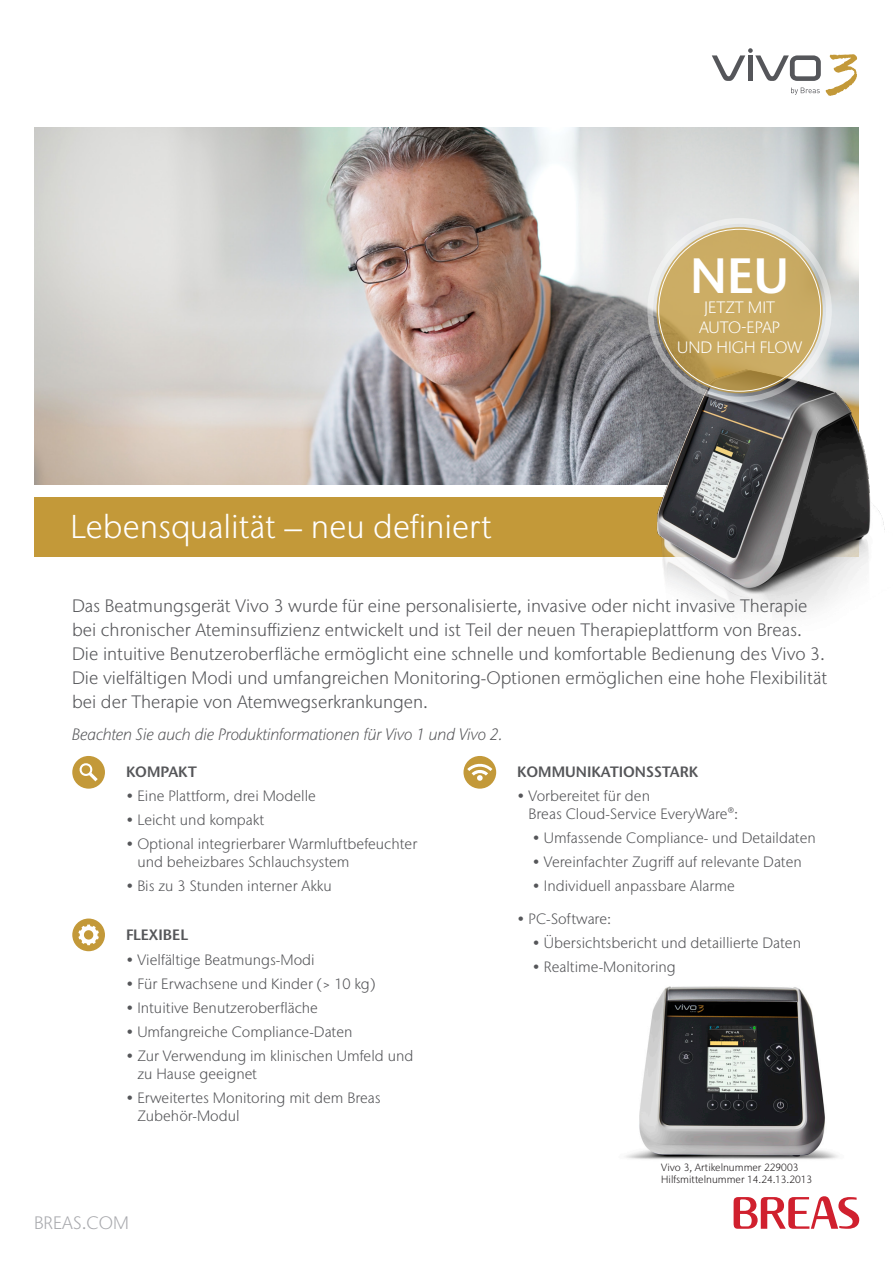
<style>
.page{position:relative;width:893px;height:1263px;background:#fff}
.page>*{position:absolute;margin:0;border:0;box-sizing:border-box;transform-origin:0 0}
.t1{font:600 49.5px "Stone Sans IIITC Std";color:#fff}
.Rubrik_neg_22p{font:300 33px "Stone Sans IIITC Std";color:#fff}
.Ingress_12_16{font:300 18px/24px "Stone Sans IIITC Std";color:#555659}
.bröd{font:300 18px "Stone Sans IIITC Std";color:#a8a9ad}
.Kursiv_11_16{font:italic 300 16.5px "Stone Sans IIITC Std";color:#555659}
.t2{font:300 16.5px "Stone Sans IIITC Std";color:#fff}
.bröd-2{font:300 15px/18px "Stone Sans IIITC Std";color:#555659}
.Punktbröd_10_14{font:600 15px "Stone Sans IIITC Std";color:#555659}
.t3{font:300 10.5px "Stone Sans IIITC Std";color:#231f20}
</style>
<div class="page">
<img style="left:34px;top:128px;width:825px;height:357px">
<div style="left:34px;top:497px;width:825px;height:60px;background:#c39939"></div>
<img style="left:625px;top:986px;width:213px;height:174px">
<svg style="left:712px;top:48px;width:145px;height:48px"></svg>
<img style="left:609px;top:316px;width:276px;height:300px">
<svg style="left:733px;top:1196px;width:126px;height:33px"></svg>
<div style="left:72px;top:756px;width:33px;height:33px;background:#c39939;border-radius:50%"></div>
<svg style="left:79px;top:763px;width:19px;height:18px"></svg>
<div style="left:72px;top:918px;width:33px;height:33px;background:#c39939;border-radius:50%"></div>
<svg style="left:78px;top:924px;width:21px;height:21px"></svg>
<div style="left:463px;top:756px;width:33px;height:33px;background:#c39939;border-radius:50%"></div>
<svg style="left:467px;top:763px;width:25px;height:18px"></svg>
<div style="left:647px;top:218px;width:185px;height:184px;border:6px solid #fff;border-radius:50%"></div>
<svg style="left:657px;top:227px;width:166px;height:166px;background:#c8a963"></svg>
<p class="Rubrik_neg_22p" style="left:70px;top:506px;width:423px">Lebensqualität – neu definiert</p>
<p class="t1" style="left:690px;top:245px;width:100px">NEU</p>
<p class="t2" style="left:704px;top:297px;width:72px">JETZT MIT</p>
<p class="t2" style="left:699px;top:317px;width:83px">AUTO-EPAP</p>
<p class="t2" style="left:677px;top:337px;width:126px">UND HIGH FLOW</p>
<p class="Ingress_12_16" style="left:72px;top:593px;width:757px">Das Beatmungsgerät Vivo 3 wurde für eine personalisierte, invasive oder nicht invasive Therapie bei chronischer Ateminsuffizienz entwickelt und ist Teil der neuen Therapieplattform von Breas.<br>Die intuitive Benutzeroberfläche ermöglicht eine schnelle und komfortable Bedienung des Vivo 3.<br>Die vielfältigen Modi und umfangreichen Monitoring-Optionen ermöglichen eine hohe Flexibilität bei der Therapie von Atemwegserkrankungen.</p>
<p class="Kursiv_11_16" style="left:72px;top:724px;width:432px">Beachten Sie auch die Produktinformationen für Vivo 1 und Vivo 2.</p>
<p class="Punktbröd_10_14" style="left:126px;top:762px;width:72px">KOMPAKT</p>
<p class="bröd-2" style="left:126px;top:787px;width:191px">• Eine Plattform, drei Modelle</p>
<p class="bröd-2" style="left:126px;top:811px;width:140px">• Leicht und kompakt</p>
<p class="bröd-2" style="left:137px;top:835px;width:281px;text-indent:-11px">• Optional integrierbarer Warmluftbefeuchter und beheizbares Schlauchsystem</p>
<p class="bröd-2" style="left:126px;top:877px;width:207px">• Bis zu 3 Stunden interner Akku</p>
<p class="Punktbröd_10_14" style="left:126px;top:926px;width:63px">FLEXIBEL</p>
<p class="bröd-2" style="left:126px;top:950px;width:190px">• Vielfältige Beatmungs-Modi</p>
<p class="bröd-2" style="left:126px;top:974px;width:251px">• Für Erwachsene und Kinder (&gt; 10 kg)</p>
<p class="bröd-2" style="left:126px;top:999px;width:194px">• Intuitive Benutzeroberfläche</p>
<p class="bröd-2" style="left:126px;top:1023px;width:228px">• Umfangreiche Compliance-Daten</p>
<p class="bröd-2" style="left:137px;top:1047px;width:278px;text-indent:-11px">• Zur Verwendung im klinischen Umfeld und zu Hause geeignet</p>
<p class="bröd-2" style="left:137px;top:1089px;width:245px;text-indent:-11px">• Erweitertes Monitoring mit dem Breas<br>Zubehör-Modul</p>
<p class="bröd" style="left:34px;top:1212px;width:97px">BREAS.COM</p>
<p class="Punktbröd_10_14" style="left:517px;top:762px;width:183px">KOMMUNIKATIONSSTARK</p>
<p class="bröd-2" style="left:529px;top:787px;width:211px;text-indent:-11px">• Vorbereitet für den<br>Breas Cloud-Service EveryWare®:</p>
<p class="bröd-2" style="left:533px;top:829px;width:285px">• Umfassende Compliance- und Detaildaten</p>
<p class="bröd-2" style="left:533px;top:853px;width:271px">• Vereinfachter Zugriff auf relevante Daten</p>
<p class="bröd-2" style="left:533px;top:877px;width:204px">• Individuell anpassbare Alarme</p>
<p class="bröd-2" style="left:517px;top:910px;width:96px">• PC-Software:</p>
<p class="bröd-2" style="left:533px;top:934px;width:270px">• Übersichtsbericht und detaillierte Daten</p>
<p class="bröd-2" style="left:533px;top:958px;width:145px">• Realtime-Monitoring</p>
<p class="t3" style="left:661px;top:1161px;width:139px">Vivo 3, Artikelnummer 229003</p>
<p class="t3" style="left:661px;top:1173px;width:153px">Hilfsmittelnummer 14.24.13.2013</p>
</div>
